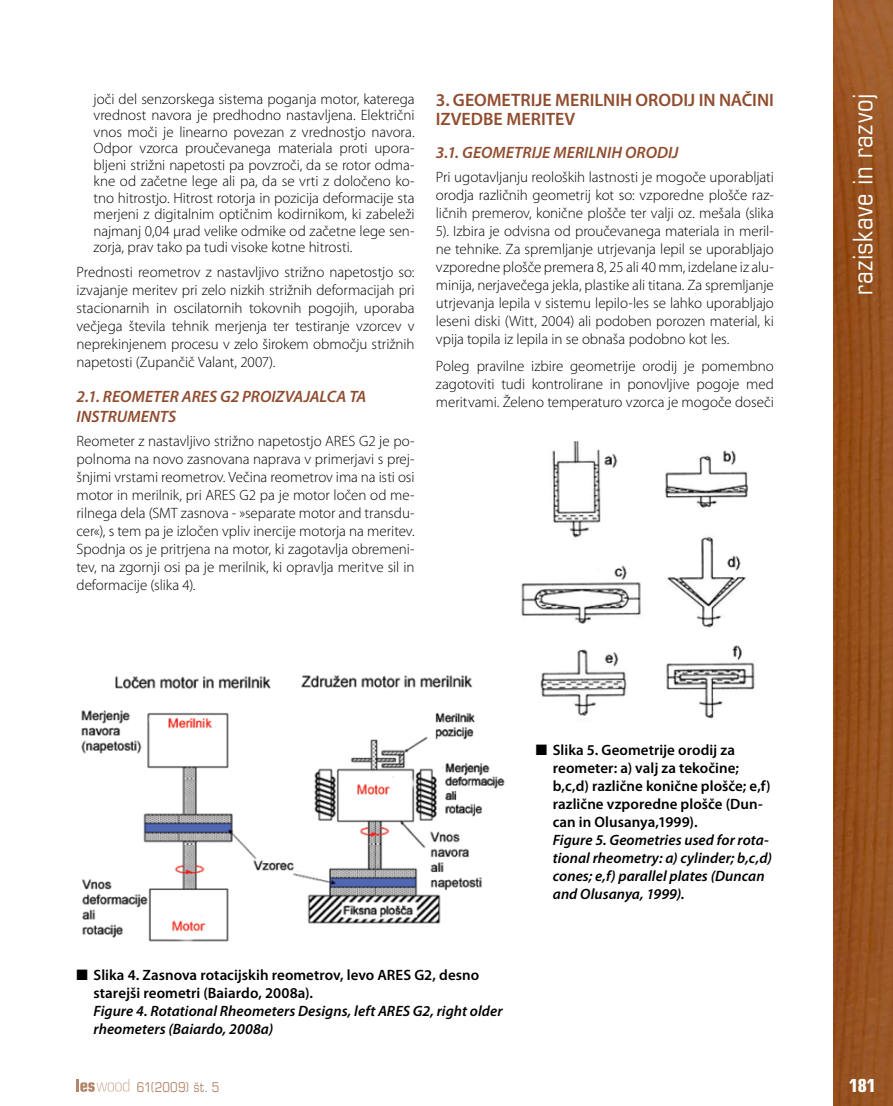
<style>
.page{position:relative;width:893px;height:1106px;background:#fff}
.page>*{position:absolute;margin:0;border:0;box-sizing:border-box;transform-origin:0 0}
.t1{font:27px "Eurostile LT Std Cond SLO";letter-spacing:.02em;color:#fff}
.t2{font:600 18px/19.5px "Myriad Pro";color:#904c2e}
.t3{font:700 18px "Eurostile LT Std Cond SLO";color:#fff}
.t4{font:italic 600 16.5px/19.5px "Myriad Pro";color:#904c2e}
.t5{font:300 15px/18px "Myriad Pro";color:#000;text-align:justify}
.t6{font:600 15px/18px "Myriad Pro";letter-spacing:.005em;color:#000}
.t7{font:italic 600 15px/18px "Myriad Pro";letter-spacing:.005em;color:#000}
.t8{font:13.5px "Eurostile LT Std Cond SLO";letter-spacing:.015em;color:#b38568}
</style>
<div class="page">
<img style="left:833px;top:0;width:60px;height:1106px">
<svg style="left:77px;top:1079px;width:52px;height:12px"></svg>
<img style="left:81px;top:672px;width:424px;height:270px">
<img style="left:500px;top:441px;width:255px;height:293px">
<p class="t5" style="left:94px;top:90px;width:323px;line-height:16.5px">joči del senzorskega sistema poganja motor, katerega vrednost navora je predhodno nastavljena. Električni vnos moči je linearno povezan z vrednostjo navora.<br>Odpor vzorca proučevanega materiala proti upora&shy;bljeni strižni napetosti pa povzroči, da se rotor odma&shy;kne od začetne lege ali pa, da se vrti z določeno ko&shy;tno hitrostjo. Hitrost rotorja in pozicija deformacije sta merjeni z digitalnim optičnim kodirnikom, ki zabeleži najmanj 0,04 μrad velike odmike od začetne lege sen&shy;zorja, prav tako pa tudi visoke kotne hitrosti.</p>
<p class="t5" style="left:77px;top:262px;width:340px">Prednosti reometrov z nastavljivo strižno napetostjo so: izvajanje meritev pri zelo nizkih strižnih deformacijah pri stacionarnih in oscilatornih tokovnih pogojih, uporaba večjega števila tehnik merjenja ter testiranje vzorcev v neprekinjenem procesu v zelo širokem območju strižnih napetosti (Zupančič Valant, 2007).</p>
<p class="t4" style="left:77px;top:386px;width:291px">2.1. REOMETER ARES G2 PROIZVAJALCA TA<br>INSTRUMENTS</p>
<p class="t5" style="left:77px;top:432px;width:340px">Reometer z nastavljivo strižno napetostjo ARES G2 je po&shy;polnoma na novo zasnovana naprava v primerjavi s prej&shy;šnjimi vrstami reometrov. Večina reometrov ima na isti osi motor in merilnik, pri ARES G2 pa je motor ločen od me&shy;rilnega dela (SMT zasnova - »separate motor and transdu&shy;cer«), s tem pa je izločen vpliv inercije motorja na meritev.<br>Spodnja os je pritrjena na motor, ki zagotavlja obremeni&shy;tev, na zgornji osi pa je merilnik, ki opravlja meritve sil in deformacije (slika 4).</p>
<p class="t2" style="left:436px;top:89px;width:340px">3. GEOMETRIJE MERILNIH ORODIJ IN NAČINI<br>IZVEDBE MERITEV</p>
<p class="t4" style="left:436px;top:142px;width:244px">3.1. GEOMETRIJE MERILNIH ORODIJ</p>
<p class="t5" style="left:436px;top:168px;width:340px">Pri ugotavljanju reoloških lastnosti je mogoče uporabljati orodja različnih geometrij kot so: vzporedne plošče raz&shy;ličnih premerov, konične plošče ter valji oz. mešala (slika 5). Izbira je odvisna od proučevanega materiala in meril&shy;ne tehnike. Za spremljanje utrjevanja lepil se uporabljajo vzporedne plošče premera 8, 25 ali 40 mm, izdelane iz alu&shy;minija, nerjavečega jekla, plastike ali titana. Za spremljanje utrjevanja lepila v sistemu lepilo-les se lahko uporabljajo leseni diski (Witt, 2004) ali podoben porozen material, ki vpija topila iz lepila in se obnaša podobno kot les.</p>
<p class="t5" style="left:436px;top:357px;width:340px">Poleg pravilne izbire geometrije orodij je pomembno zagotoviti tudi kontrolirane in ponovljive pogoje med meritvami. Želeno tem- pe-raturo vzorca je mogoče doseči</p>
<p class="t6" style="left:553px;top:740px;width:220px;text-indent:-17px">■ Slika 5. Geometrije orodij za reometer: a) valj za tekočine; b,c,d) različne konične plošče; e,f) različne vzporedne plošče (Dun&shy;can in Olusanya,1999).</p>
<p class="t7" style="left:553px;top:830px;width:221px">Figure 5. Geometries used for rota&shy;tional rheometry: a) cylinder; b,c,d) cones; e,f) parallel plates (Duncan and Olusanya, 1999).</p>
<p class="t6" style="left:94px;top:965px;width:387px;text-indent:-17px">■ Slika 4. Zasnova rotacijskih reometrov, levo ARES G2, desno starejši reometri (Baiardo, 2008a).</p>
<p class="t7" style="left:94px;top:1001px;width:411px">Figure 4. Rotational Rheometers Designs, left ARES G2, right older rheometers (Baiardo, 2008a)</p>
<h1 class="t1" style="left:847px;top:295px;width:202px;rotate:-90deg">raziskave in razvoj</h1>
<p class="t8" style="left:137px;top:1078px;width:84px">61(2009) št. 5</p>
<p class="t3" style="left:849px;top:1074px;width:28px">181</p>
</div>
